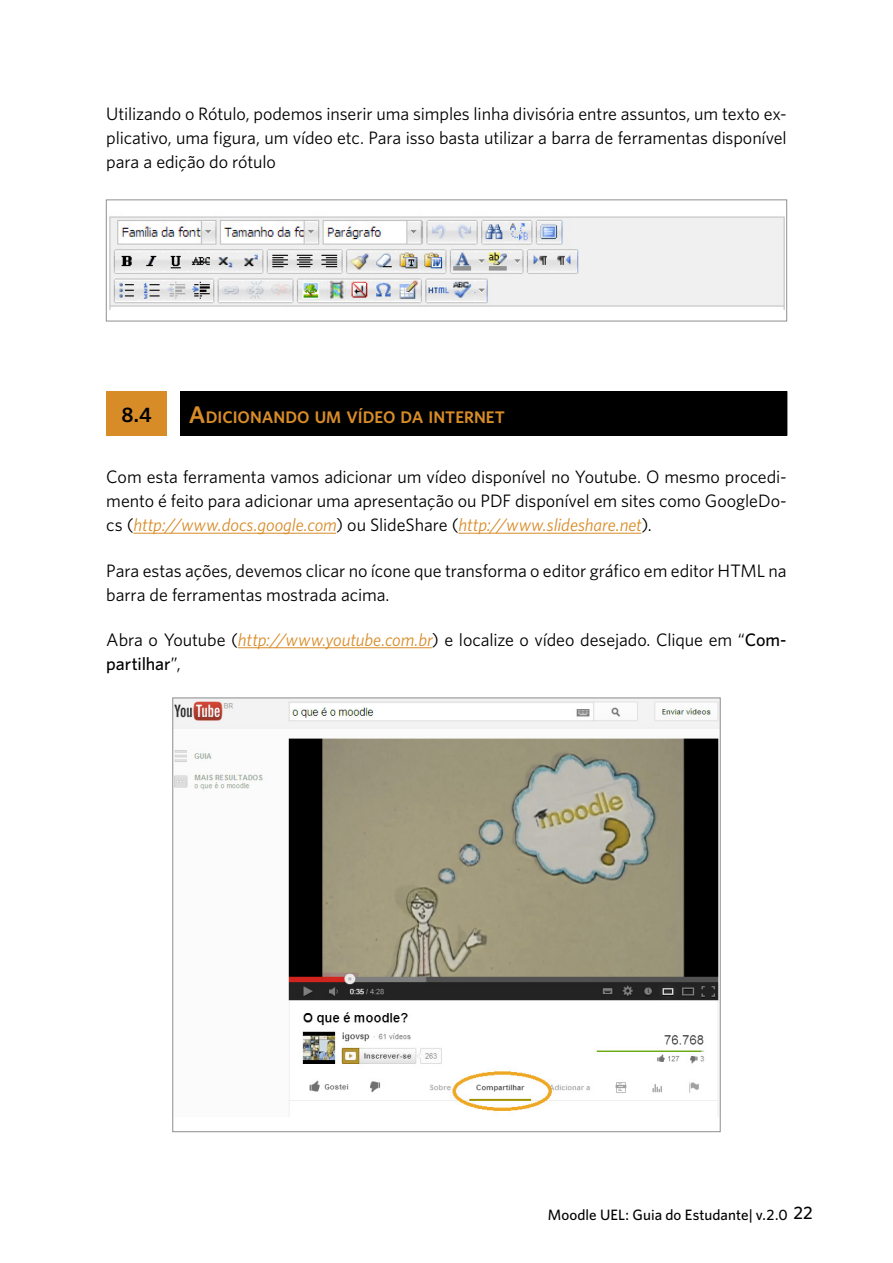
<style>
.page{position:relative;width:893px;height:1263px;background:#fff}
.page>*{position:absolute;margin:0;border:0;box-sizing:border-box;transform-origin:0 0}
.t1{font:600 21px "Whitney";color:#000}
.t2{font:18px/24px "Whitney";letter-spacing:-.005em;color:#000;text-align:justify}
.t3{font:600 16.8px "Whitney";color:#d88c28}
.t4{font:500 15px "Whitney";letter-spacing:.005em;color:#000}
.s1{font-size:24px}
.s2{font-style:italic;color:#d88c28}
.s3{font-weight:500}
.s4{font-size:18px}
</style>
<div class="page">
<img style="left:109px;top:216px;width:676px;height:94px">
<div style="left:106px;top:199px;width:681px;height:123px;border:1px solid #939598"></div>
<hr style="left:133px;top:533px;width:203px;height:1px;background:#d88c28">
<hr style="left:458px;top:533px;width:183px;height:1px;background:#d88c28">
<hr style="left:238px;top:647px;width:194px;height:1px;background:#d88c28">
<div style="left:106px;top:391px;width:61px;height:45px;background:#d88c28"></div>
<div style="left:180px;top:391px;width:607px;height:45px;background:#000"></div>
<img style="left:174px;top:699px;width:545px;height:418px">
<p class="t2" style="left:106px;top:101px;width:682px">Utilizando o Rótulo, podemos inserir uma simples linha divisória entre assuntos, um texto ex&shy;plicativo, uma figura, um vídeo etc. Para isso basta utilizar a barra de ferramentas disponível para a edição do rótulo</p>
<p class="t1" style="left:122px;top:401px;width:32px">8.4</p>
<p class="t3" style="left:189px;top:406px;width:317px"><span class="s1">A</span>DICIONANDO UM VÍDEO DA INTERNET</p>
<p class="t2" style="left:106px;top:465px;width:682px">Com esta ferramenta vamos adicionar um vídeo disponível no Youtube. O mesmo procedi&shy;mento é feito para adicionar uma apresentação ou PDF disponível em sites como GoogleDo&shy;cs (<span class="s2">http://www.docs.google.com</span>) ou SlideShare (<span class="s2">http://www.slideshare.net</span>).</p>
<p class="t2" style="left:106px;top:558px;width:682px">Para estas ações, devemos clicar no ícone que transforma o editor gráfico em editor HTML na barra de ferramentas mostrada acima.</p>
<p class="t2" style="left:106px;top:627px;width:682px">Abra o Youtube (<span class="s2">http://www.youtube.com.br</span>) e localize o vídeo desejado. Clique em “<span class="s3">Com&shy;partilhar</span>”,</p>
<p class="t4" style="left:548px;top:1205px;width:267px">Moodle UEL: Guia do Estudante| v.2.0 <span class="s4">22</span></p>
</div>
